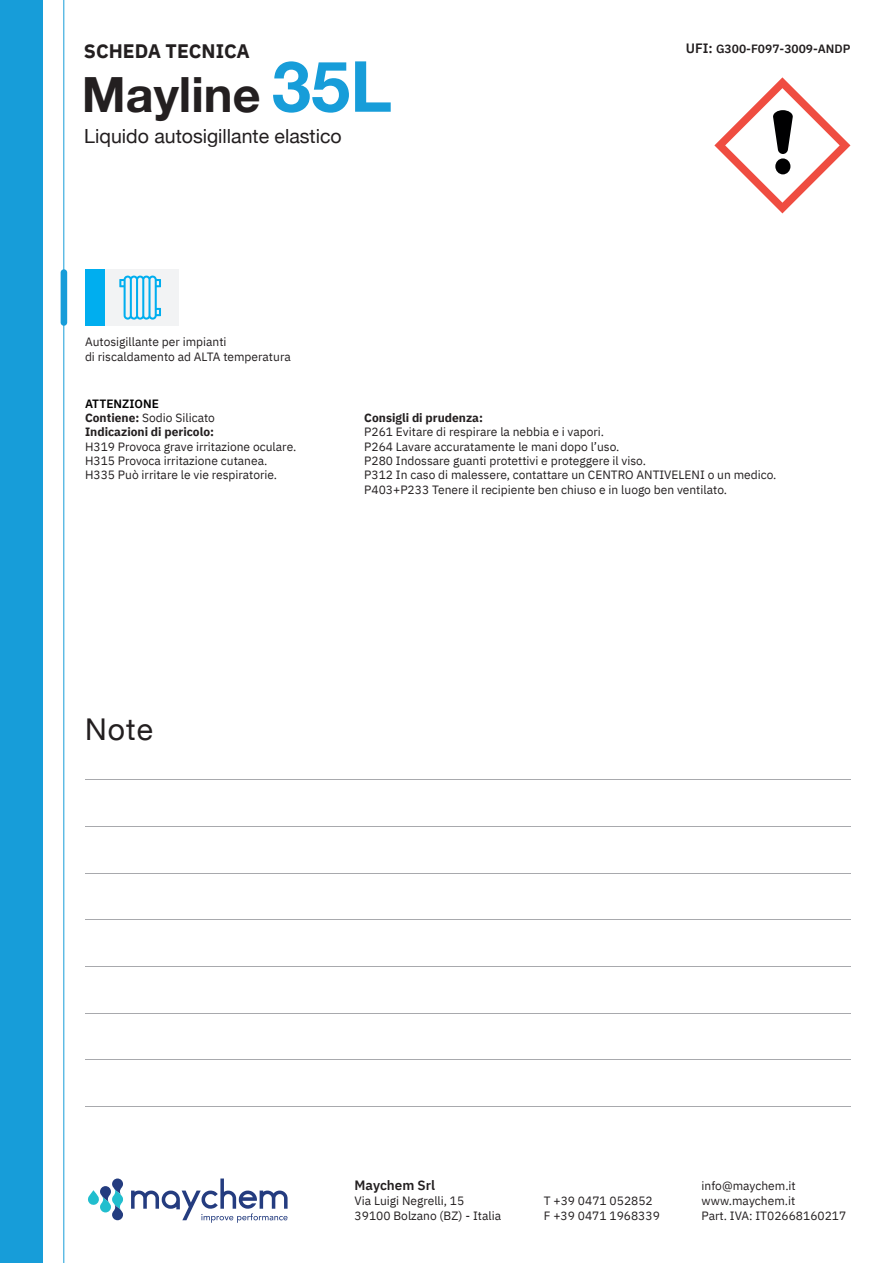
<style>
.page{position:relative;width:893px;height:1263px;background:#fff}
.page>*{position:absolute;margin:0;border:0;box-sizing:border-box;transform-origin:0 0}
.t1{font:700 48.6px "Helvetica Neue";color:#231f20}
.t2{font:30px "Helvetica Neue";color:#231f20}
.t3{font:19.5px "Helvetica Neue";color:#231f20}
.t4{font:700 19.5px "IBM Plex Sans";color:#231f20}
.t5{font:600 13.5px "IBM Plex Sans";color:#231f20}
.t6{font:12px/14.4px "IBM Plex Sans";color:#231f20}
.t7{font:700 12px/14.4px "IBM Plex Sans";color:#231f20}
.t8{font:600 12px "IBM Plex Sans";color:#231f20}
.t9{font:600 12px "IBM Plex Sans";color:#000001}
.s1{font-size:70.5px;color:#179dd9}
.s2{font-size:13.5px}
.s3{font-weight:400}
</style>
<div class="page">
<hr style="left:63px;top:0;width:1px;height:1263px;background:#179dd9">
<div style="left:0;top:0;width:42px;height:1263px;background:#179dd9"></div>
<svg style="left:131px;top:1178px;width:157px;height:45px"></svg>
<svg style="left:88px;top:1178px;width:35px;height:42px"></svg>
<div style="left:61px;top:269px;width:6px;height:57px;background:#179dd9;border-radius:3px"></div>
<div style="left:105px;top:269px;width:74px;height:57px;background:#f2f3f4"></div>
<div style="left:85px;top:269px;width:20px;height:57px;background:#00aeef"></div>
<svg style="left:119px;top:275px;width:42px;height:45px"></svg>
<svg style="left:714px;top:77px;width:136px;height:136px"></svg>
<hr style="left:85px;top:779px;width:765px;height:1px;background:#a8a9ad">
<hr style="left:85px;top:826px;width:765px;height:1px;background:#a8a9ad">
<hr style="left:85px;top:873px;width:765px;height:1px;background:#a8a9ad">
<hr style="left:85px;top:919px;width:765px;height:1px;background:#a8a9ad">
<hr style="left:85px;top:966px;width:765px;height:1px;background:#a8a9ad">
<hr style="left:85px;top:1013px;width:765px;height:1px;background:#a8a9ad">
<hr style="left:85px;top:1059px;width:765px;height:1px;background:#a8a9ad">
<hr style="left:85px;top:1106px;width:765px;height:1px;background:#a8a9ad">
<h3 class="t4" style="left:84px;top:35px;width:168px">SCHEDA TECNICA</h3>
<h1 class="t1" style="left:82px;top:56px;width:312px">Mayline <span class="s1">35L</span></h1>
<h3 class="t3" style="left:84px;top:122px;width:259px">Liquido autosigillante elastico</h3>
<p class="t6" style="left:85px;top:334px;width:207px">Autosigillante per impianti<br>di riscaldamento ad ALTA temperatura</p>
<p class="t9" style="left:85px;top:394px;width:75px">ATTENZIONE</p>
<p class="t8" style="left:686px;top:39px;width:166px"><span class="s2">UFI:</span> G300-F097-3009-ANDP</p>
<p class="t7" style="left:85px;top:409px;width:131px">Contiene: <span class="s3">Sodio Silicato<br></span>Indicazioni di pericolo:</p>
<p class="t6" style="left:85px;top:438px;width:213px">H319 Provoca grave irritazione oculare.<br>H315 Provoca irritazione cutanea.<br>H335 Può irritare le vie respiratorie.</p>
<p class="t7" style="left:364px;top:409px;width:120px">Consigli di prudenza:</p>
<p class="t6" style="left:364px;top:424px;width:414px">P261 Evitare di respirare la nebbia e i vapori.<br>P264 Lavare accuratamente le mani dopo l’uso.<br>P280 Indossare guanti protettivi e proteggere il viso.<br>P312 In caso di malessere, contattare un CENTRO ANTIVELENI o un medico.<br>P403+P233 Tenere il recipiente ben chiuso e in luogo ben ventilato.</p>
<h2 class="t2" style="left:85px;top:708px;width:70px">Note</h2>
<p class="t5" style="left:355px;top:1174px;width:82px">Maychem Srl</p>
<p class="t6" style="left:355px;top:1192px;width:148px;line-height:15px">Via Luigi Negrelli, 15<br>39100 Bolzano (BZ) - Italia</p>
<p class="t6" style="left:544px;top:1192px;width:118px;line-height:15px">T +39 0471 052852<br>F +39 0471 1968339</p>
<p class="t6" style="left:702px;top:1177px;width:146px;line-height:15px">info@maychem.it www.maychem.it<br>Part. IVA: IT02668160217</p>
</div>
